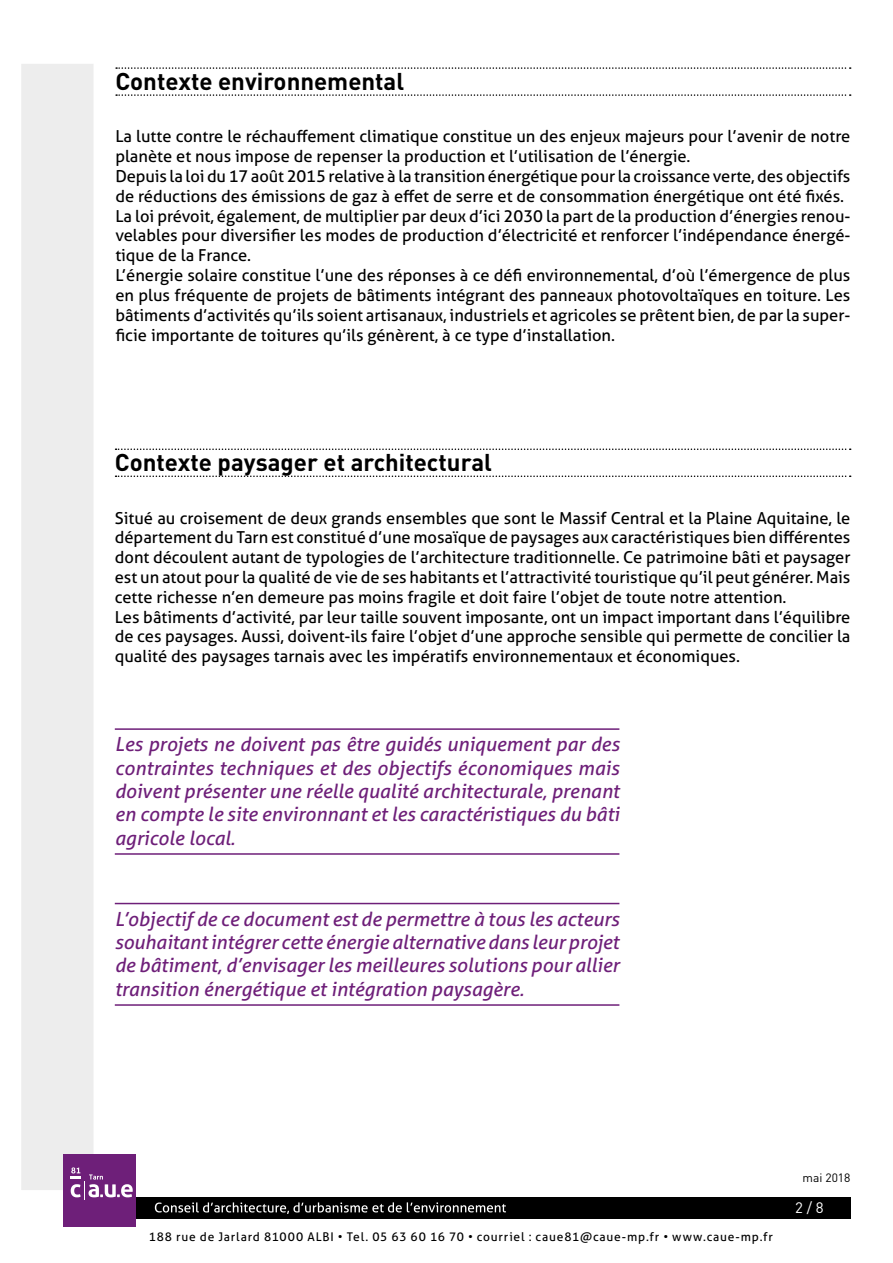
<style>
.page{position:relative;width:893px;height:1263px;background:#fff}
.page>*{position:absolute;margin:0;border:0;box-sizing:border-box;transform-origin:0 0}
.t1{font:700 24px "DIN";color:#000}
.t2{font:italic 19.5px/23.4px "Aller";color:#6e1f79;text-align:justify}
.t3{font:16.5px/19.8px "Aller";color:#000}
.t4{font:15px "DIN";color:#fff}
.t5{font:12px "Aller";letter-spacing:.065em;color:#000}
.t6{font:12px "DIN";color:#000}
</style>
<div class="page">
<div style="left:21px;top:64px;width:73px;height:1126px;background:#ededed"></div>
<div style="left:136px;top:1197px;width:714px;height:22px;background:#000"></div>
<div style="left:64px;top:1154px;width:72px;height:72px;background:#6e1f79"></div>
<svg style="left:71px;top:1167px;width:62px;height:33px"></svg>
<svg style="left:155px;top:1202px;width:351px;height:12px"></svg>
<svg style="left:116px;top:67px;width:735px;height:2px"></svg>
<svg style="left:116px;top:94px;width:735px;height:2px"></svg>
<svg style="left:116px;top:448px;width:735px;height:2px"></svg>
<svg style="left:116px;top:475px;width:735px;height:2px"></svg>
<hr style="left:115px;top:728px;width:504px;height:2px;background:#6e1f79">
<hr style="left:115px;top:853px;width:504px;height:2px;background:#6e1f79">
<hr style="left:115px;top:903px;width:504px;height:1px;background:#6e1f79">
<hr style="left:115px;top:1004px;width:504px;height:2px;background:#6e1f79">
<h1 class="t1" style="left:115px;top:66px;width:290px">Contexte environnemental</h1>
<p class="t3" style="left:115px;top:127px;width:737px">La lutte contre le réchauffement climatique constitue un des enjeux majeurs pour l’avenir de notre planète et nous impose de repenser la production et l’utilisation de l’énergie.<br>Depuis la loi du 17 août 2015 relative à la transition énergétique pour la croissance verte, des objectifs de réductions des émissions de gaz à effet de serre et de consommation énergétique ont été fixés.<br>La loi prévoit, également, de multiplier par deux d’ici 2030 la part de la production d’énergies renou&shy;velables pour diversifier les modes de production d’électricité et renforcer l’indépendance énergé&shy;tique de la France.<br>L’énergie solaire constitue l’une des réponses à ce défi environnemental, d’où l’émergence de plus en plus fréquente de projets de bâtiments intégrant des panneaux photovoltaïques en toiture. Les bâtiments d’activités qu’ils soient artisanaux, industriels et agricoles se prêtent bien, de par la super&shy;ficie importante de toitures qu’ils génèrent, à ce type d’installation.</p>
<h1 class="t1" style="left:115px;top:447px;width:379px">Contexte paysager et architectural</h1>
<p class="t3" style="left:115px;top:508px;width:737px">Situé au croisement de deux grands ensembles que sont le Massif Central et la Plaine Aquitaine, le département du Tarn est constitué d’une mosaïque de paysages aux caractéristiques bien différentes dont découlent autant de typologies de l’architecture traditionnelle. Ce patrimoine bâti et paysager est un atout pour la qualité de vie de ses habitants et l’attractivité touristique qu’il peut générer. Mais cette richesse n’en demeure pas moins fragile et doit faire l’objet de toute notre attention.<br>Les bâtiments d’activité, par leur taille souvent imposante, ont un impact important dans l’équilibre de ces paysages. Aussi, doivent-ils faire l’objet d’une approche sensible qui permette de concilier la qualité des paysages tarnais avec les impératifs environnementaux et économiques.</p>
<p class="t2" style="left:115px;top:732px;width:506px">Les projets ne doivent pas être guidés uniquement par des contraintes techniques et des objectifs économiques mais doivent présenter une réelle qualité architecturale, prenant en compte le site environnant et les caractéristiques du bâti agricole local.</p>
<p class="t2" style="left:115px;top:907px;width:506px">L’objectif de ce document est de permettre à tous les acteurs souhaitant intégrer cette énergie alternative dans leur projet de bâtiment, d’envisager les meilleures solutions pour allier transition énergétique et intégration paysagère.</p>
<p class="t5" style="left:149px;top:1229px;width:626px">188 rue de Jarlard 81000 ALBI • Tel. 05 63 60 16 70 • courriel : caue81@caue-mp.fr • www.caue-mp.fr</p>
<p class="t6" style="left:802px;top:1170px;width:49px">mai 2018</p>
<p class="t4" style="left:795px;top:1198px;width:30px">2 / 8</p>
</div>
